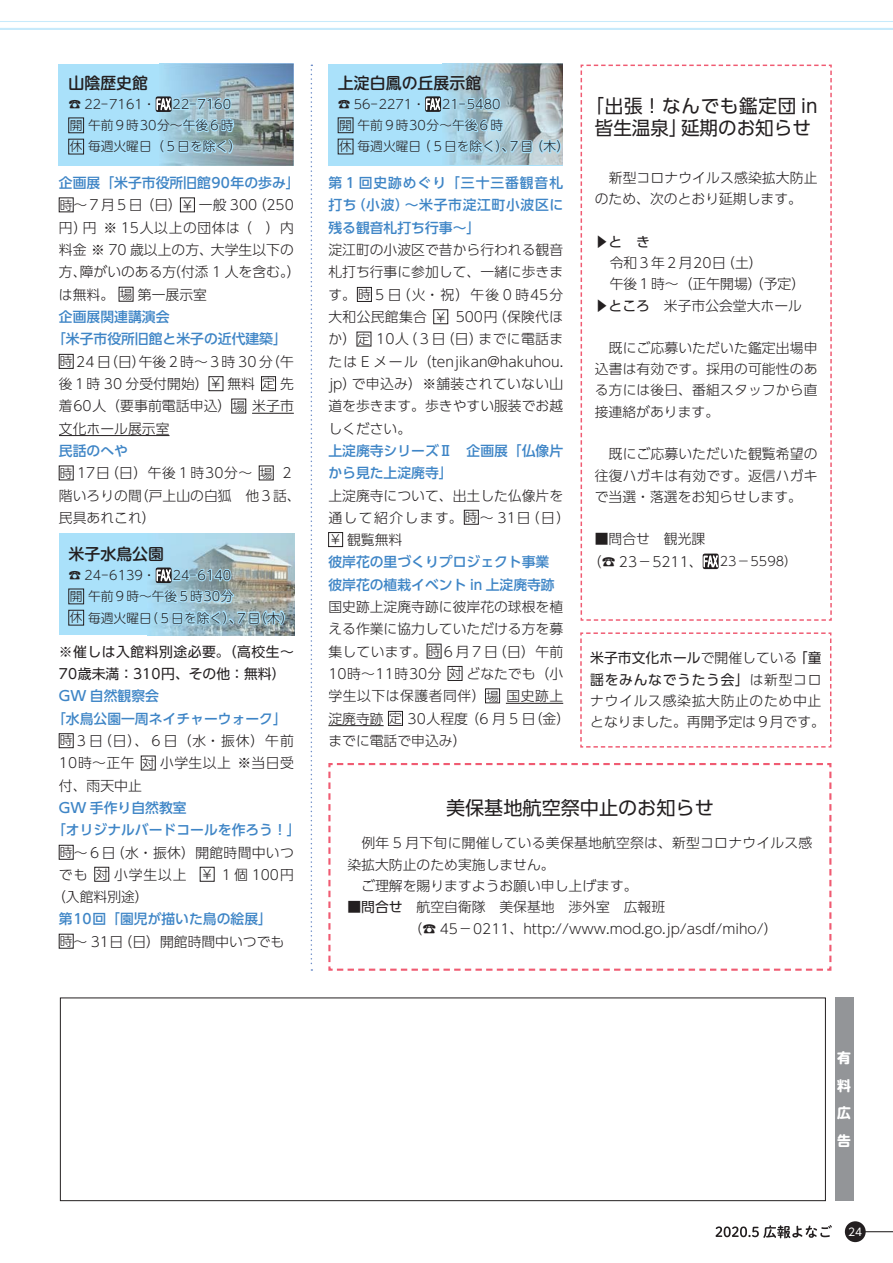
<style>
.page{position:relative;width:893px;height:1263px;background:#fff}
.page>*{position:absolute;margin:0;border:0;box-sizing:border-box;transform-origin:0 0}
.t1{font:18.9px "UD Shin Go Pro Regular 90 msp RKSJ H";color:#231f20}
.t2{font:18.75px/21.3px "UD Shin Go Pro Regular 90 msp RKSJ H";color:#231f20;text-align:center}
.t3{font:15.9px "UD Shin M Go Pro Medium 90 msp RKSJ H";color:#231f20}
.t4{font:13.8px/22.4px "UD Shin Go Pro Light 90 msp RKSJ H";color:#231f20}
.t5{font:13.8px/22.4px "UD Shin Go Pro Medium 90 msp RKSJ H";color:#3e85c6}
.t6{font:13.8px/22.4px "UD Shin Go Pro Regular 90 msp RKSJ H";letter-spacing:.035em;color:#231f20}
.t7{font:13.8px/21.3px "UD Shin Go Pro Light 90 msp RKSJ H";letter-spacing:.05em;color:#231f20}
.t8{font:13.8px "UD Shin Go Pro Light 90 msp RKSJ H";letter-spacing:.02em;color:#231f20}
.t9{font:13.8px "UD Shin Go Pro Light 90 msp RKSJ H";letter-spacing:.065em;color:#231f20}
.t10{font:13.8px/27.6px "UD Shin M Go Pro Bold 90 msp RKSJ H";color:#fff;text-align:justify}
.t11{font:13.65px/21.8px "UD Shin Go Pro Light 90 msp RKSJ H";color:#231f20}
.t12{font:13.5px/21.3px "UD Shin Go Pro Light 90 msp RKSJ H";letter-spacing:.01em;color:#231f20;text-align:justify}
.t13{font:12.75px/21.1px "UD Shin M Go Pro Light 90 msp RKSJ H";color:#231f20}
.t14{font:10.65px "UD Shin Go Pro Regular 90 msp RKSJ H";color:#fff}
.s1{font-size:12.45px}
.s2{font-family:"UD Shin M Go Pro Light 90 msp RKSJ H";font-size:12.45px}
.s3{font-family:"UD Shin Go Pro Regular 90 msp RKSJ H"}
.s4{font-size:12.75px}
.s5{font-family:"UD Shin Go Pro Light 90 msp RKSJ H"}
</style>
<div class="page">
<hr style="left:252px;top:413px;width:42px;height:1px;background:#231f20">
<hr style="left:59px;top:435px;width:110px;height:1px;background:#231f20">
<div style="left:180px;top:198px;width:15px;height:14px;border:1px solid #231f20"></div>
<div style="left:59px;top:354px;width:14px;height:15px;border:1px solid #231f20"></div>
<div style="left:209px;top:376px;width:14px;height:15px;border:1px solid #231f20"></div>
<div style="left:261px;top:376px;width:15px;height:15px;border:1px solid #231f20"></div>
<div style="left:231px;top:399px;width:15px;height:14px;border:1px solid #231f20"></div>
<div style="left:59px;top:733px;width:14px;height:15px;border:1px solid #231f20"></div>
<div style="left:59px;top:845px;width:14px;height:15px;border:1px solid #231f20"></div>
<div style="left:95px;top:867px;width:14px;height:14px;border:1px solid #231f20"></div>
<div style="left:200px;top:867px;width:14px;height:14px;border:1px solid #231f20"></div>
<div style="left:60px;top:998px;width:766px;height:203px;border:1px solid #231f20"></div>
<div style="left:835px;top:998px;width:18px;height:203px;background:#939598"></div>
<hr style="left:0;top:28px;width:893px;height:2px;background:#c7eafb">
<hr style="left:0;top:21px;width:893px;height:1px;background:#c7eafb">
<svg style="left:311px;top:65px;width:1px;height:906px"></svg>
<div style="left:59px;top:64px;width:234px;height:102px;background:#aae1fa"></div>
<img style="left:166px;top:64px;width:127px;height:102px">
<div style="left:68px;top:118px;width:16px;height:15px;border:1px solid #231f20"></div>
<div style="left:68px;top:139px;width:16px;height:15px;border:1px solid #231f20"></div>
<svg style="left:155px;top:93px;width:80px;height:73px"></svg>
<hr style="left:506px;top:703px;width:57px;height:1px;background:#231f20">
<hr style="left:328px;top:725px;width:56px;height:1px;background:#231f20">
<div style="left:357px;top:287px;width:15px;height:15px;border:1px solid #231f20"></div>
<div style="left:433px;top:310px;width:15px;height:14px;border:1px solid #231f20"></div>
<div style="left:464px;top:510px;width:14px;height:14px;border:1px solid #231f20"></div>
<div style="left:328px;top:532px;width:15px;height:15px;border:1px solid #231f20"></div>
<div style="left:448px;top:666px;width:14px;height:15px;border:1px solid #231f20"></div>
<div style="left:485px;top:689px;width:15px;height:14px;border:1px solid #231f20"></div>
<div style="left:388px;top:711px;width:15px;height:15px;border:1px solid #231f20"></div>
<div style="left:60px;top:534px;width:234px;height:101px;background:#aae1fa"></div>
<img style="left:171px;top:534px;width:123px;height:101px">
<div style="left:69px;top:589px;width:15px;height:15px;border:1px solid #231f20"></div>
<div style="left:69px;top:610px;width:15px;height:15px;border:1px solid #231f20"></div>
<svg style="left:147px;top:564px;width:139px;height:72px"></svg>
<hr style="left:861px;top:1231px;width:32px;height:1px;background:#231f20">
<div style="left:845px;top:1221px;width:21px;height:21px;background:#231f20;border-radius:50%"></div>
<div style="left:328px;top:64px;width:235px;height:101px;background:#aae1fa"></div>
<img style="left:444px;top:64px;width:119px;height:100px">
<div style="left:338px;top:118px;width:15px;height:15px;border:1px solid #231f20"></div>
<svg style="left:425px;top:93px;width:137px;height:62px"></svg>
<svg style="left:580px;top:632px;width:252px;height:116px"></svg>
<svg style="left:715px;top:1225px;width:117px;height:13px"></svg>
<svg style="left:328px;top:763px;width:504px;height:208px"></svg>
<svg style="left:580px;top:64px;width:252px;height:557px"></svg>
<p class="t3" style="left:68px;top:77px;width:81px">山陰歴史館</p>
<p class="t13" style="left:68px;top:95px;width:89px">☎ 22－7161・</p>
<p class="t13" style="left:70px;top:95px;width:173px;text-indent:103px">22－7160<span class="s1">開</span>午前９時30分～午後６時<span class="s1">休</span>毎週火曜日（５日を除く）</p>
<p class="t5" style="left:59px;top:174px;width:242px">企画展「米子市役所旧館90年の歩み」</p>
<p class="t4" style="left:59px;top:196px;width:243px"><span class="s2">時</span>～７月５日（日）<span class="s2">￥</span>一般 300（250円）円 ※ 15人以上の団体は（　）内料金 ※ 70 歳以上の方、大学生以下の方、障がいのある方（付添 1 人を含む。）は無料。 <span class="s2">場</span> 第一展示室</p>
<p class="t5" style="left:52px;top:308px;width:236px;text-indent:7px">企画展関連講演会<br>「米子市役所旧館と米子の近代建築」</p>
<p class="t4" style="left:59px;top:352px;width:236px;text-align:justify"><span class="s2">時</span> 24 日（日）午後２時～３時 30 分（午後１時 30 分受付開始）<span class="s2">￥</span>無料<span class="s2">定</span>先着60人（要事前電話申込）<span class="s2">場</span> 米子市文化ホール展示室</p>
<p class="t5" style="left:59px;top:441px;width:71px">民話のへや</p>
<p class="t4" style="left:59px;top:464px;width:243px"><span class="s2">時</span> 17日（日）午後１時30分～ <span class="s2">場</span> ２階いろりの間（戸上山の白狐　他３話、民具あれこれ）</p>
<p class="t3" style="left:69px;top:548px;width:97px">米子水鳥公園</p>
<p class="t13" style="left:69px;top:566px;width:89px">☎ 24－6139・</p>
<p class="t13" style="left:70px;top:566px;width:224px;text-indent:103px">24－6140<br><span class="s1">開</span>午前９時～午後５時30分<br><span class="s1">休</span>毎週火曜日（５日を除く）、７日（木）</p>
<p class="t6" style="left:59px;top:642px;width:236px">※催しは入館料別途必要。（高校生～<br>70歳未満：310円、その他：無料）</p>
<p class="t5" style="left:52px;top:687px;width:236px;text-indent:7px">GW 自然観察会<br>「水鳥公園一周ネイチャーウォーク」</p>
<p class="t4" style="left:59px;top:731px;width:236px;text-align:justify"><span class="s2">時</span>３日（日）、６日（水・振休）午前10時～正午 <span class="s2">対</span>小学生以上 ※当日受付、雨天中止</p>
<p class="t5" style="left:52px;top:798px;width:250px;text-indent:7px">GW 手作り自然教室<br>「オリジナルバードコールを作ろう！」</p>
<p class="t8" style="left:60px;top:847px;width:235px"><span class="s2">時</span> ～６日（水・振休）開館時間中いつ</p>
<p class="t9" style="left:59px;top:869px;width:236px">でも <span class="s2">対</span>小学生以上 <span class="s2">￥</span>１個 100円</p>
<p class="t4" style="left:52px;top:888px;width:98px">（入館料別途）</p>
<p class="t5" style="left:59px;top:910px;width:214px">第10回「園児が描いた鳥の絵展」</p>
<p class="t4" style="left:60px;top:932px;width:226px"><span class="s2">時</span> ～ 31日（日）開館時間中いつでも</p>
<p class="t3" style="left:338px;top:77px;width:145px">上淀白鳳の丘展示館</p>
<p class="t13" style="left:338px;top:95px;width:89px">☎ 56－2271・</p>
<p class="t13" style="left:339px;top:95px;width:231px;text-indent:103px">21－5480<br><span class="s1">開</span>午前９時30分～午後６時<br><span class="s1">休</span> 毎週火曜日（５日を除く）、７日（木）</p>
<p class="t5" style="left:328px;top:174px;width:236px;text-align:justify">第 1 回史跡めぐり「三十三番観音札打ち（小波）～米子市淀江町小波区に残る観音札打ち行事～」</p>
<p class="t4" style="left:328px;top:241px;width:236px;text-align:justify">淀江町の小波区で昔から行われる観音札打ち行事に参加して、一緒に歩きます。<span class="s2">時</span>５日（火・祝）午後０時45分大和公民館集合 <span class="s2">￥</span> 500円（保険代ほか）<span class="s2">定</span> 10人（３日（日）までに電話または E メール（tenjikan@hakuhou. jp）で申込み）※舗装されていない山道を歩きます。歩きやすい服装でお越しください。</p>
<p class="t5" style="left:328px;top:441px;width:236px">上淀廃寺シリーズⅡ　企画展「仏像片から見た上淀廃寺」</p>
<p class="t4" style="left:328px;top:486px;width:243px">上淀廃寺について、出土した仏像片を通して紹介します。<span class="s2">時</span>～ 31日（日）<span class="s2">￥</span>観覧無料</p>
<p class="t5" style="left:328px;top:553px;width:228px">彼岸花の里づくりプロジェクト事業彼岸花の植栽イベント in 上淀廃寺跡</p>
<p class="t4" style="left:328px;top:598px;width:243px">国史跡上淀廃寺跡に彼岸花の球根を植える作業に協力していただける方を募集しています。<span class="s2">時</span>６月７日（日）午前<br>10時～11時30分 <span class="s2">対</span>どなたでも（小学生以下は保護者同伴）<span class="s2">場</span> 国史跡上淀廃寺跡 <span class="s2">定</span> 30人程度 （6 月 5 日（金）までに電話で申込み）</p>
<h2 class="t2" style="left:585px;top:98px;width:234px">「出張！なんでも鑑定団 in皆生温泉」延期のお知らせ</h2>
<p class="t4" style="left:595px;top:169px;width:224px;line-height:21.3px">　新型コロナウイルス感染拡大防止のため、次のとおり延期します。</p>
<p class="t6" style="left:595px;top:232px;width:57px">▶と き</p>
<p class="t4" style="left:610px;top:254px;width:154px">令和３年２月20日（土）</p>
<p class="t4" style="left:610px;top:275px;width:197px">午後１時～（正午開場）（予定）</p>
<p class="t4" style="left:595px;top:296px;width:223px"><span class="s3">▶ところ</span>　米子市公会堂大ホール　</p>
<p class="t12" style="left:595px;top:339px;width:224px">　既にご応募いただいた鑑定出場申込書は有効です。採用の可能性のある方には後日、番組スタッフから直接連絡があります。</p>
<p class="t4" style="left:595px;top:446px;width:224px;line-height:21.3px;text-align:justify">　既にご応募いただいた観覧希望の往復ハガキは有効です。返信ハガキで当選・落選をお知らせします。</p>
<p class="t4" style="left:588px;top:530px;width:211px;text-indent:7px">■問合せ　観光課<br>（☎ 23－5211、 <span class="s4">23－5598）</span></p>
<p class="t6" style="left:590px;top:649px;width:233px;line-height:21.3px">米子市文化ホール<span class="s5">で開催している</span>「童謡をみんなでうたう会」<span class="s5">は新型コロ</span></p>
<p class="t7" style="left:590px;top:692px;width:236px">ナウイルス感染拡大防止のため中止となりました。再開予定は９月です。</p>
<h1 class="t1" style="left:446px;top:801px;width:269px">美保基地航空祭中止のお知らせ</h1>
<p class="t11" style="left:347px;top:833px;width:466px">　例年 5 月下旬に開催している美保基地航空祭は、新型コロナウイルス感染拡大防止のため実施しません。<br>　ご理解を賜りますようお願い申し上げます。</p>
<p class="t11" style="left:409px;top:899px;width:370px;line-height:21.3px;text-indent:-61px"><span class="s3">■問合せ</span>　航空自衛隊　美保基地　渉外室　広報班<br>（☎ 45－0211、http://www.mod.go.jp/asdf/miho/）</p>
<p class="t10" style="left:837px;top:1046px;width:15px">有料広告</p>
<p class="t14" style="left:848px;top:1228px;width:16px">24</p>
</div>
